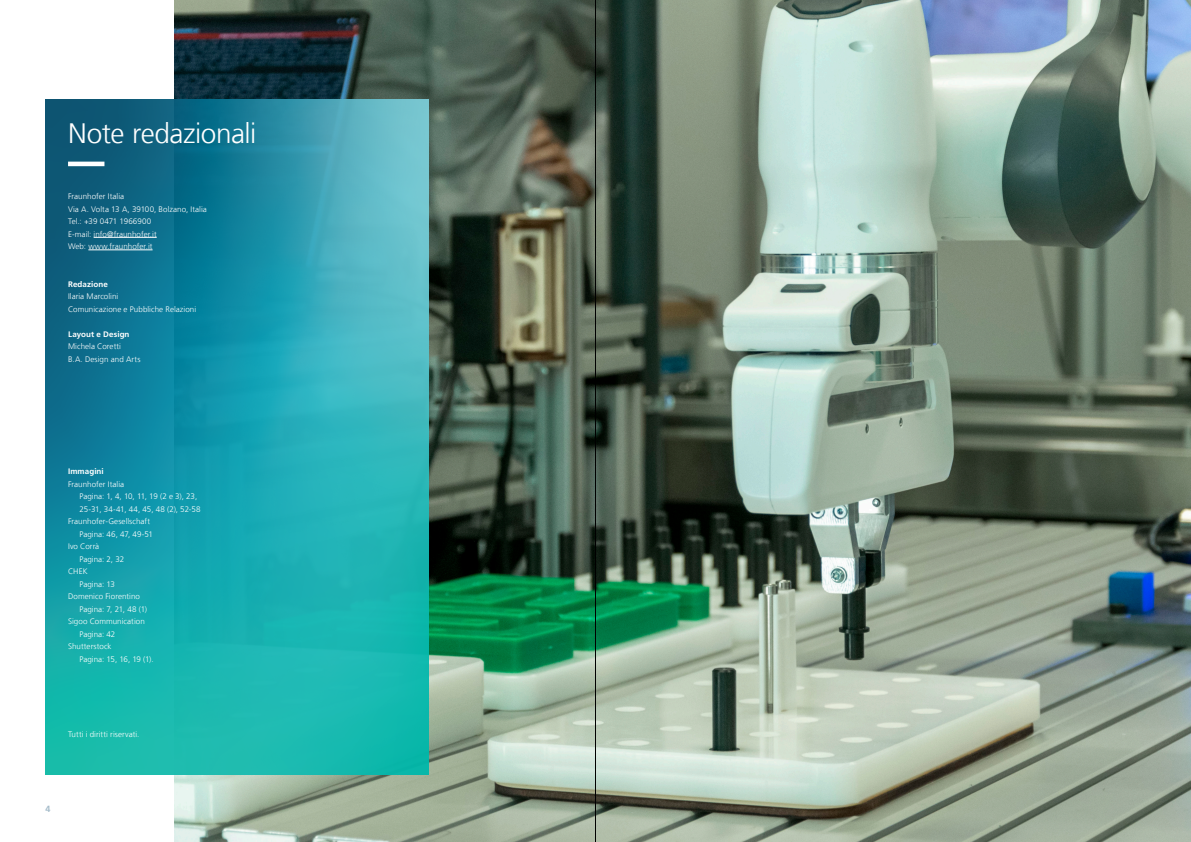
<style>
.page{position:relative;width:1191px;height:842px;background:#fff}
.page>*{position:absolute;margin:0;border:0;box-sizing:border-box;transform-origin:0 0}
.Ueberschrift_28_33_6{font:300 28px "Frutiger LT Com";letter-spacing:-.02em;color:#fff}
.t1{font:700 9px "Frutiger LT Com";color:#a5bcca}
.Infokasten_klein_Fli{font:300 8px "Frutiger LT Com";letter-spacing:.005em;color:#fff}
.Infokasten_klein_Fli-2{font:700 8px "Frutiger LT Com";letter-spacing:.01em;color:#fff}
</style>
<div class="page">
<img style="left:174px;top:0;width:1017px;height:842px">
<svg style="left:45px;top:99px;width:383px;height:675px;background:#1e9daa"></svg>
<hr style="left:94px;top:237px;width:63px;height:1px;background:#fff">
<hr style="left:88px;top:250px;width:65px;height:1px;background:#fff">
<svg style="left:68px;top:162px;width:337px;height:4px"></svg>
<hr style="left:595px;top:0;width:1px;height:842px;background:#000">
<p class="Ueberschrift_28_33_6" style="left:68px;top:117px;width:190px">Note redazionali</p>
<p class="Infokasten_klein_Fli" style="left:68px;top:192px;width:58px">Fraunhofer Italia</p>
<p class="Infokasten_klein_Fli" style="left:68px;top:204px;width:140px">Via A. Volta 13 A, 39100, Bolzano, Italia</p>
<p class="Infokasten_klein_Fli" style="left:68px;top:217px;width:85px">Tel.: +39 0471 1966900</p>
<p class="Infokasten_klein_Fli" style="left:68px;top:229px;width:90px">E-mail: info@fraunhofer. it</p>
<p class="Infokasten_klein_Fli" style="left:68px;top:242px;width:86px">Web: www.fraunhofer. it</p>
<p class="Infokasten_klein_Fli-2" style="left:68px;top:279px;width:41px">Redazione</p>
<p class="Infokasten_klein_Fli" style="left:68px;top:292px;width:52px">Ilaria Marcolini</p>
<p class="Infokasten_klein_Fli" style="left:68px;top:304px;width:130px">Comunicazione e Pubbliche Relazioni</p>
<p class="Infokasten_klein_Fli-2" style="left:68px;top:329px;width:63px">Layout e Design</p>
<p class="Infokasten_klein_Fli" style="left:68px;top:342px;width:55px">Michela Coretti</p>
<p class="Infokasten_klein_Fli" style="left:68px;top:354px;width:74px">B.A. Design and Arts</p>
<p class="Infokasten_klein_Fli-2" style="left:68px;top:467px;width:37px">Immagini</p>
<p class="Infokasten_klein_Fli" style="left:68px;top:479px;width:58px">Fraunhofer Italia</p>
<p class="Infokasten_klein_Fli" style="left:79px;top:492px;width:119px">Pagina: 1, 4, 10, 11, 19 (2 e 3), 23,</p>
<p class="Infokasten_klein_Fli" style="left:79px;top:504px;width:123px">25-31, 34-41, 44, 45, 48 (2), 52-58</p>
<p class="Infokasten_klein_Fli" style="left:68px;top:517px;width:84px">Fraunhofer-Gesellschaft</p>
<p class="Infokasten_klein_Fli" style="left:79px;top:529px;width:75px">Pagina: 46, 47, 49-51</p>
<p class="Infokasten_klein_Fli" style="left:68px;top:542px;width:33px">Ivo Corrà</p>
<p class="Infokasten_klein_Fli" style="left:79px;top:554px;width:46px">Pagina: 2, 32</p>
<p class="Infokasten_klein_Fli" style="left:68px;top:567px;width:21px">CHEK</p>
<p class="Infokasten_klein_Fli" style="left:79px;top:579px;width:37px">Pagina: 13</p>
<p class="Infokasten_klein_Fli" style="left:68px;top:592px;width:73px">Domenico Fiorentino</p>
<p class="Infokasten_klein_Fli" style="left:79px;top:604px;width:69px">Pagina: 7, 21, 48 (1)</p>
<p class="Infokasten_klein_Fli" style="left:68px;top:617px;width:78px">Sigoo Communication</p>
<p class="Infokasten_klein_Fli" style="left:79px;top:629px;width:37px">Pagina: 42</p>
<p class="Infokasten_klein_Fli" style="left:68px;top:642px;width:45px">Shutterstock</p>
<p class="Infokasten_klein_Fli" style="left:79px;top:654px;width:76px">Pagina: 15, 16, 19 (1).</p>
<p class="Infokasten_klein_Fli" style="left:68px;top:729px;width:71px">Tutti i diritti riservati.</p>
<p class="t1" style="left:46px;top:803px;width:7px">4</p>
</div>
